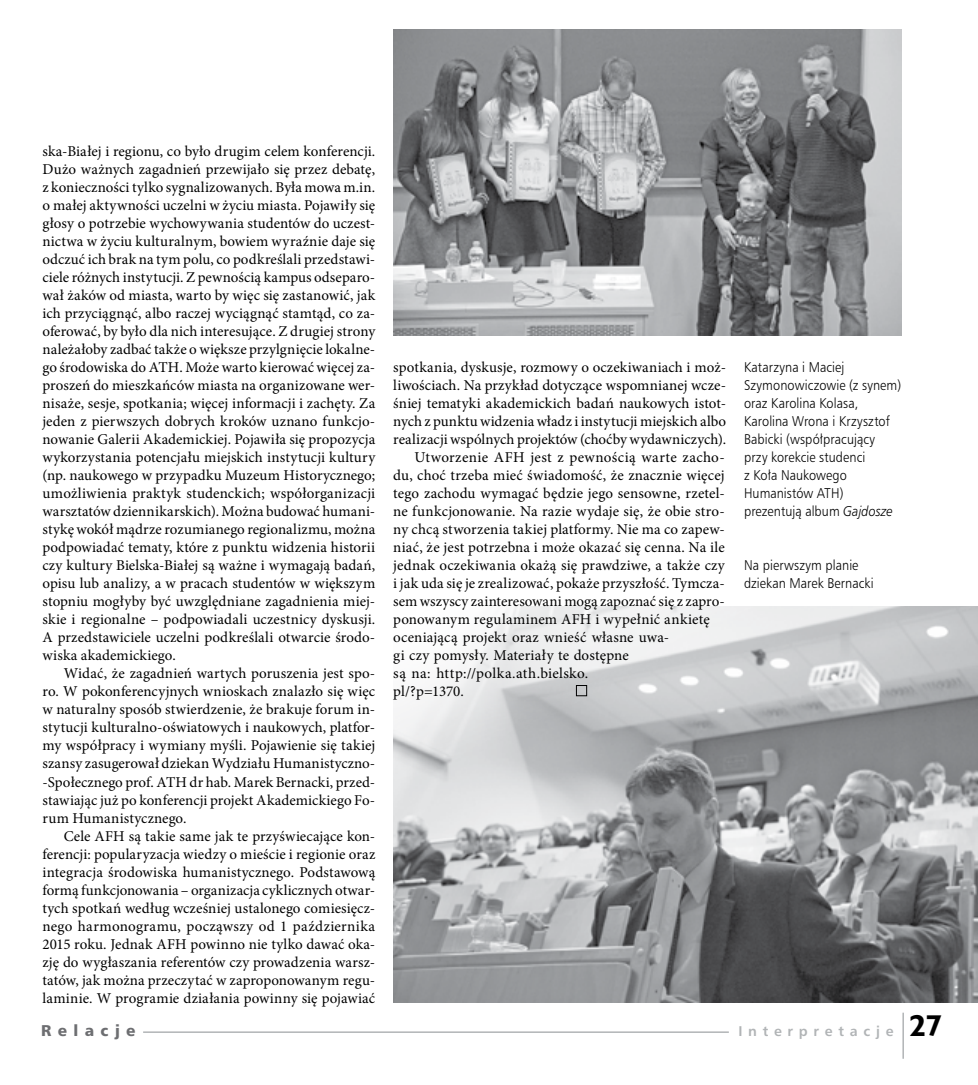
<style>
.page{position:relative;width:978px;height:1085px;background:#fff}
.page>*{position:absolute;margin:0;border:0;box-sizing:border-box;transform-origin:0 0}
.t1{font:700 30px "Humanist 521 BT";color:#000}
.t2{font:15px/18px "Minion Pro";letter-spacing:.01em;color:#000;text-align:justify}
.t3{font:15px "Humnst 777 Blk PL";letter-spacing:.425em;color:#6d6e71}
.t4{font:13.5px/18px "Humnst 777 Lt PL";letter-spacing:.005em;color:#000;scale:.9 1}
.t5{font:700 13.5px "Humnst 777 PL";letter-spacing:.425em;color:#b1b4b6}
.s1{font-style:italic}
</style>
<div class="page">
<hr style="left:902px;top:1012px;width:2px;height:46px;background:#b1b4b6">
<hr style="left:143px;top:1031px;width:586px;height:1px;background:#b1b4b6">
<img style="left:393px;top:30px;width:508px;height:306px">
<img style="left:393px;top:606px;width:585px;height:396px">
<div style="left:576px;top:685px;width:11px;height:11px;border:1px solid #000"></div>
<p class="t2" style="left:43px;top:142px;width:334px">ska-Białej i regionu, co było drugim celem konferencji.<br>Dużo ważnych zagadnień przewijało się przez debatę, z konieczności tylko sygnalizowanych. Była mowa m.in. o małej aktywności uczelni w życiu miasta. Pojawiły się głosy o potrzebie wychowywania studentów do uczest&shy;nictwa w życiu kulturalnym, bowiem wyraźnie daje się odczuć ich brak na tym polu, co podkreślali przedstawi&shy;ciele różnych instytucji. Z pewnością kampus odseparo&shy;wał żaków od miasta, warto by więc się zastanowić, jak ich przyciągnąć, albo raczej wyciągnąć stamtąd, co za&shy;oferować, by było dla nich interesujące. Z drugiej strony należałoby zadbać także o większe przylgnięcie lokalne&shy;go środowiska do ATH. Może warto kierować więcej za&shy;proszeń do mieszkańców miasta na organizowane wer&shy;nisaże, sesje, spotkania; więcej informacji i zachęty. Za jeden z pierwszych dobrych kroków uznano funkcjo&shy;nowanie Galerii Akademickiej. Pojawiła się propozycja wykorzystania potencjału miejskich instytucji kultury (np. naukowego w przypadku Muzeum Historycznego; umożliwienia praktyk studenckich; współorganizacji warsztatów dziennikarskich). Można budować humani&shy;stykę wokół mądrze rozumianego regionalizmu, można podpowiadać tematy, które z punktu widzenia historii czy kultury Bielska-Białej są ważne i wymagają badań, opisu lub analizy, a w pracach studentów w większym stopniu mogłyby być uwzględniane zagadnienia miej&shy;skie i regionalne – podpowiadali uczestnicy dyskusji.<br>A przedstawiciele uczelni podkreślali otwarcie środo&shy;wiska akademickiego.</p>
<p class="t2" style="left:43px;top:664px;width:334px;text-indent:21px">Widać, że zagadnień wartych poruszenia jest spo&shy;ro. W pokonferencyjnych wnioskach znalazło się więc w naturalny sposób stwierdzenie, że brakuje forum in&shy;stytucji kulturalno-oświatowych i naukowych, platfor&shy;my współpracy i wymiany myśli. Pojawienie się takiej szansy zasugerował dziekan Wydziału Humanistyczno--Społecznego prof. ATH dr hab. Marek Bernacki, przed&shy;stawiając już po konferencji projekt Akademickiego Fo&shy;rum Humanistycznego.</p>
<p class="t2" style="left:43px;top:826px;width:334px;text-indent:21px">Cele AFH są takie same jak te przyświecające kon&shy;ferencji: popularyzacja wiedzy o mieście i regionie oraz integracja środowiska humanistycznego. Podstawową formą funkcjonowania – organizacja cyklicznych otwar&shy;tych spotkań według wcześniej ustalonego comiesięcz&shy;nego harmonogramu, począwszy od 1 października 2015 roku. Jednak AFH powinno nie tylko dawać oka&shy;zję do wygłaszania referentów czy prowadzenia warsz&shy;tatów, jak można przeczytać w zaproponowanym regu&shy;laminie. W programie działania powinny się pojawiać</p>
<p class="t2" style="left:393px;top:358px;width:334px">spotkania, dyskusje, rozmowy o oczekiwaniach i moż-</p>
<p class="t2" style="left:393px;top:376px;width:334px">liwościach. Na przykład dotyczące wspomnianej wcze-</p>
<p class="t2" style="left:393px;top:394px;width:334px">śniej tematyki akademickich badań naukowych istot-</p>
<p class="t2" style="left:393px;top:412px;width:334px">nych z punktu widzenia władz i instytucji miejskich albo</p>
<p class="t2" style="left:393px;top:430px;width:334px">realizacji wspólnych projektów (choćby wydawniczych).</p>
<p class="t2" style="left:415px;top:448px;width:312px">Utworzenie AFH jest z pewnością warte zacho-</p>
<p class="t2" style="left:393px;top:466px;width:333px">du, choć trzeba mieć świadomość, że znacznie więcej</p>
<p class="t2" style="left:393px;top:484px;width:333px">tego zachodu wymagać będzie jego sensowne, rzetel-</p>
<p class="t2" style="left:393px;top:502px;width:333px">ne funkcjonowanie. Na razie wydaje się, że obie stro-</p>
<p class="t2" style="left:393px;top:520px;width:333px">ny chcą stworzenia takiej platformy. Nie ma co zapew-</p>
<p class="t2" style="left:393px;top:538px;width:333px">niać, że jest potrzebna i może okazać się cenna. Na ile</p>
<p class="t2" style="left:393px;top:556px;width:333px">jednak oczekiwania okażą się prawdziwe, a także czy</p>
<p class="t2" style="left:393px;top:574px;width:333px">i jak uda się je zrealizować, pokaże przyszłość. Tymcza-</p>
<p class="t2" style="left:393px;top:592px;width:333px">sem wszyscy zainteresowani mogą zapoznać się z zapro-</p>
<p class="t2" style="left:393px;top:610px;width:318px">ponowanym regulaminem AFH i wypełnić ankietę</p>
<p class="t2" style="left:393px;top:628px;width:278px">oceniającą projekt oraz wnieść własne uwa-</p>
<p class="t2" style="left:393px;top:646px;width:237px">gi czy pomysły. Materiały te dostępne</p>
<p class="t2" style="left:393px;top:664px;width:196px">są na: http://polka.ath.bielsko.</p>
<p class="t2" style="left:393px;top:682px;width:72px">pl/?p=1370.</p>
<p class="t4" style="left:744px;top:358px;width:176px">Katarzyna i Maciej<br>Szymonowiczowie (z synem) oraz Karolina Kolasa,<br>Karolina Wrona i Krzysztof<br>Babicki (współpracujący przy korekcie studenci<br>z Koła Naukowego<br>Humanistów ATH) prezentują album <span class="s1">Gajdosze</span></p>
<p class="t4" style="left:744px;top:556px;width:145px">Na pierwszym planie dziekan Marek Bernacki</p>
<p class="t3" style="left:41px;top:1020px;width:96px">Relacje</p>
<p class="t5" style="left:738px;top:1022px;width:157px">Interpretacje</p>
<h1 class="t1" style="left:910px;top:1006px;width:34px">27</h1>
</div>
